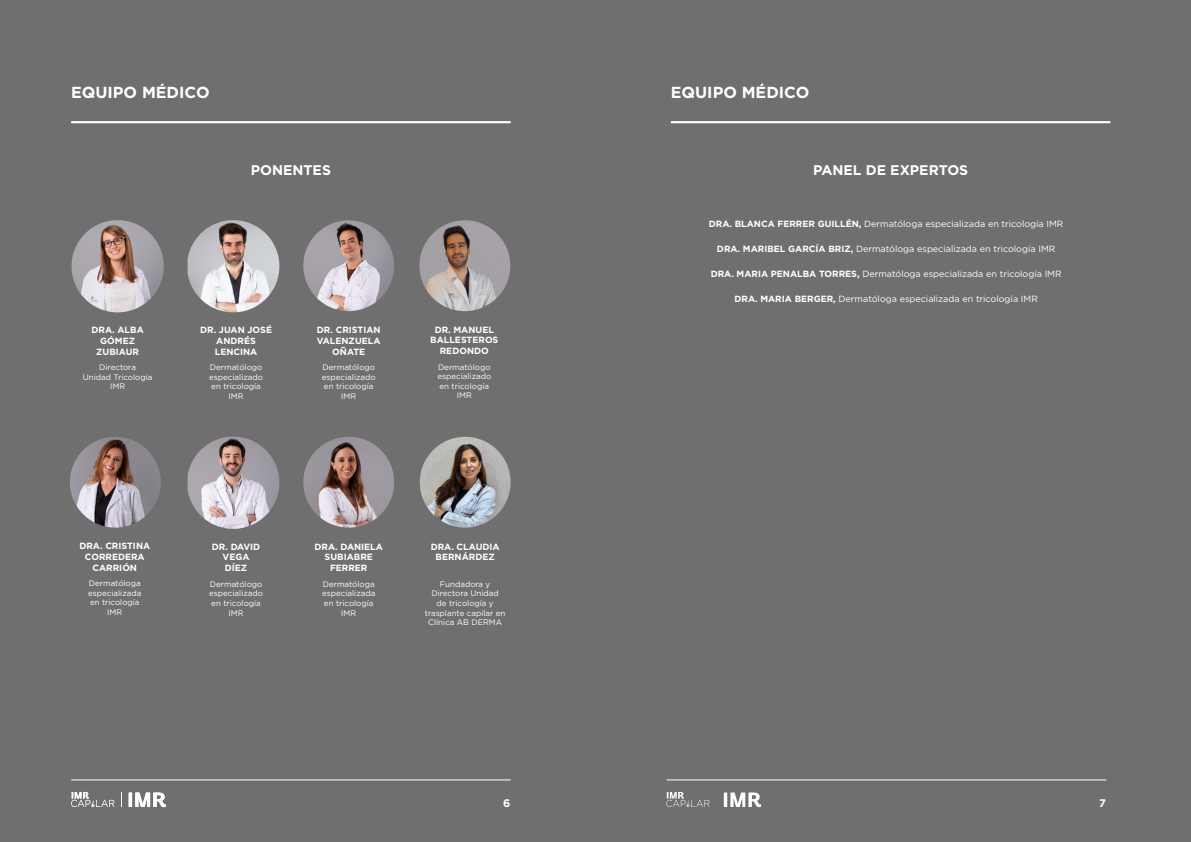
<style>
.page{position:relative;width:1191px;height:842px;background:#706f6f}
.page>*{position:absolute;margin:0;border:0;box-sizing:border-box;transform-origin:0 0}
.t1{font:700 16px "Gotham";color:#fff}
.t2{font:700 14px "Gotham";color:#fff}
.t3{font:700 11px "Gotham";color:#fff}
.t4{font:9px "Gotham";color:#fff}
.t5{font:700 9px/10.8px "Gotham";color:#fff;text-align:center}
.t6{font:8px/9.6px "Gotham";color:#fff;text-align:center}
.s1{font-weight:700}
</style>
<div class="page">
<hr style="left:666px;top:780px;width:440px;height:1px;background:#fff">
<hr style="left:71px;top:780px;width:440px;height:1px;background:#fff">
<hr style="left:71px;top:121px;width:439px;height:2px;background:#fff">
<hr style="left:671px;top:121px;width:439px;height:2px;background:#fff">
<img style="left:71px;top:220px;width:93px;height:92px;border-radius:46px">
<img style="left:419px;top:220px;width:91px;height:91px;border-radius:45px">
<img style="left:188px;top:220px;width:91px;height:92px">
<img style="left:188px;top:437px;width:91px;height:92px">
<img style="left:303px;top:220px;width:91px;height:91px;border-radius:45px">
<img style="left:303px;top:437px;width:91px;height:91px;border-radius:45px">
<img style="left:420px;top:437px;width:90px;height:91px;border-radius:45px">
<img style="left:70px;top:437px;width:91px;height:91px;border-radius:45px">
<svg style="left:121px;top:793px;width:1px;height:14px"></svg>
<svg style="left:71px;top:792px;width:43px;height:15px"></svg>
<hr style="left:129px;top:792px;width:3px;height:15px;background:#fff">
<svg style="left:135px;top:792px;width:31px;height:15px"></svg>
<svg style="left:666px;top:792px;width:43px;height:15px"></svg>
<hr style="left:724px;top:792px;width:3px;height:15px;background:#fff">
<svg style="left:730px;top:792px;width:31px;height:15px"></svg>
<h1 class="t1" style="left:71px;top:82px;width:140px">EQUIPO MÉDICO</h1>
<h1 class="t1" style="left:671px;top:82px;width:140px">EQUIPO MÉDICO</h1>
<h2 class="t2" style="left:251px;top:161px;width:82px">PONENTES</h2>
<h2 class="t2" style="left:813px;top:161px;width:157px">PANEL DE EXPERTOS</h2>
<p class="t4" style="left:709px;top:218px;width:356px"><span class="s1">DRA. BLANCA FERRER GUILLÉN,</span> Dermatóloga especializada en tricología IMR</p>
<p class="t4" style="left:717px;top:243px;width:340px"><span class="s1">DRA. MARIBEL GARCÍA BRIZ,</span> Dermatóloga especializada en tricología IMR</p>
<p class="t4" style="left:710px;top:268px;width:352px"><span class="s1">DRA. MARIA PENALBA TORRES,</span> Dermatóloga especializada en tricología IMR</p>
<p class="t4" style="left:734px;top:293px;width:305px"><span class="s1">DRA. MARIA BERGER,</span> Dermatóloga especializada en tricología IMR</p>
<p class="t5" style="left:92px;top:324px;width:54px">DRA. ALBA<br>GÓMEZ<br>ZUBIAUR</p>
<p class="t5" style="left:200px;top:324px;width:73px">DR. JUAN JOSÉ<br>ANDRÉS<br>LENCINA</p>
<p class="t5" style="left:317px;top:324px;width:65px">DR. CRISTIAN<br>VALENZUELA<br>OÑATE</p>
<p class="t5" style="left:430px;top:324px;width:70px">DR. MANUEL<br>BALLESTEROS<br>REDONDO</p>
<p class="t6" style="left:83px;top:362px;width:71px">Directora<br>Unidad Tricología<br>IMR</p>
<p class="t6" style="left:209px;top:362px;width:55px">Dermatólogo especializado en tricología<br>IMR</p>
<p class="t6" style="left:322px;top:362px;width:55px">Dermatólogo especializado en tricología<br>IMR</p>
<p class="t6" style="left:437px;top:362px;width:55px">Dermatólogo especializado en tricología<br>IMR</p>
<p class="t5" style="left:79px;top:540px;width:72px">DRA. CRISTINA<br>CORREDERA<br>CARRIÓN</p>
<p class="t5" style="left:212px;top:541px;width:50px">DR. DAVID<br>VEGA<br>DÍEZ</p>
<p class="t5" style="left:314px;top:541px;width:70px">DRA. DANIELA<br>SUBIABRE<br>FERRER</p>
<p class="t5" style="left:431px;top:541px;width:71px">DRA. CLAUDIA<br>BERNÁRDEZ</p>
<p class="t6" style="left:88px;top:578px;width:55px">Dermatóloga especializada en tricología<br>IMR</p>
<p class="t6" style="left:209px;top:579px;width:55px">Dermatólogo especializado en tricología<br>IMR</p>
<p class="t6" style="left:322px;top:579px;width:55px">Dermatóloga especializada en tricología<br>IMR</p>
<p class="t6" style="left:425px;top:579px;width:82px">Fundadora y<br>Directora Unidad<br>de tricología y trasplante capilar en<br>Clínica AB DERMA</p>
<h3 class="t3" style="left:503px;top:796px;width:9px">6</h3>
<h3 class="t3" style="left:1099px;top:796px;width:8px">7</h3>
</div>
